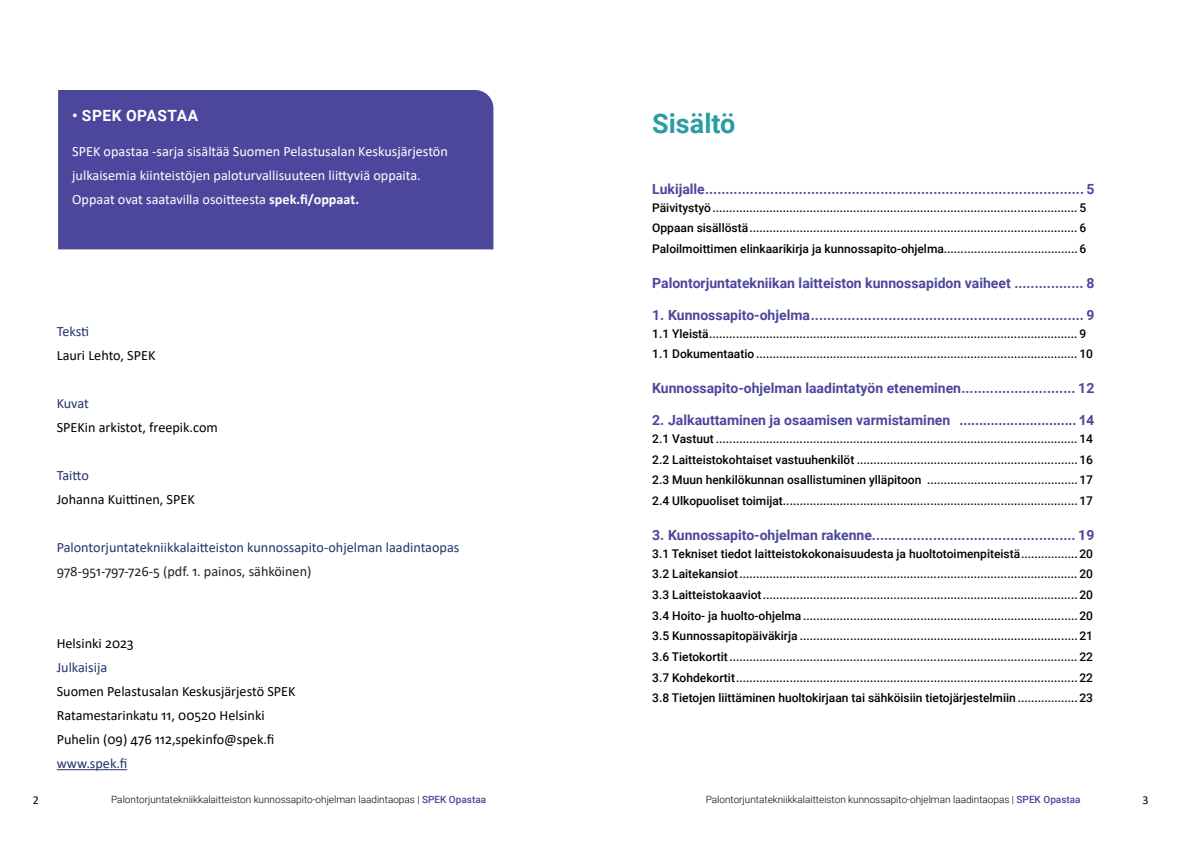
<style>
.page{position:relative;width:1191px;height:842px;background:#fff}
.page>*{position:absolute;margin:0;border:0;box-sizing:border-box;transform-origin:0 0}
.t1{font:700 27px "Roboto";color:#2a9da2}
.t2{font:700 15.5px "Roboto";letter-spacing:.035em;color:#fff}
.t3{font:14.2px/24px "Calibri";color:#000}
.t4{font:14.2px/24px "Calibri";color:#fff}
.t5{font:14.2px "Calibri";color:#22356b}
.t6{font:14.2px "Calibri";color:#202222}
.t7{font:700 14px "Roboto";color:#4c479c}
.t8{font:500 12px/20.7px "Roboto";color:#000;text-align:justify}
.t9{font:12px "Calibri";color:#000}
.t10{font:300 10px "Roboto";color:#000}
.s1{font-weight:700}
.s2{font-family:"Arial"}
.s3{font-weight:500;color:#4c479c}
</style>
<div class="page">
<div style="left:58px;top:90px;width:435px;height:159px;background:#4c479c"></div>
<hr style="left:57px;top:769px;width:70px;height:1px;background:#22356b">
<p class="t2" style="left:72px;top:105px;width:127px">• SPEK OPASTAA</p>
<h1 class="t1" style="left:652px;top:105px;width:85px">Sisältö</h1>
<p class="t4" style="left:72px;top:139px;width:377px">SPEK opastaa -sarja sisältää Suomen Pelastusalan Keskusjärjestön julkaisemia kiinteistöjen paloturvallisuuteen liittyviä oppaita.<br>Oppaat ovat saatavilla osoitteesta <span class="s1">spek.fi/oppaat.</span></p>
<p class="t5" style="left:57px;top:321px;width:34px">Teksti</p>
<p class="t3" style="left:57px;top:343px;width:100px">Lauri Lehto, SPEK</p>
<p class="t5" style="left:57px;top:393px;width:34px">Kuvat</p>
<p class="t3" style="left:57px;top:415px;width:163px">SPEKin arkistot, freepik.com</p>
<p class="t5" style="left:57px;top:465px;width:34px">Taitto</p>
<p class="t3" style="left:57px;top:487px;width:140px">Johanna Kuittinen, SPEK</p>
<p class="t5" style="left:57px;top:537px;width:404px">Palontorjuntatekniikkalaitteiston kunnossapito-ohjelman laadintaopas</p>
<p class="t6" style="left:57px;top:561px;width:256px">978-951-797-726-5 (pdf. 1. painos, sähköinen)</p>
<p class="t3" style="left:57px;top:631px;width:79px">Helsinki 2023</p>
<p class="t5" style="left:57px;top:657px;width:52px">Julkaisija</p>
<p class="t3" style="left:57px;top:679px;width:240px">Suomen Pelastusalan Keskusjärjestö SPEK<br>Ratamestarinkatu 11, 00520 Helsinki<br>Puhelin (09) 476 112,spekinfo@spek.fi</p>
<p class="t5" style="left:57px;top:753px;width:72px">www.spek.fi</p>
<p class="t7" style="left:652px;top:179px;width:444px">Lukijalle............................................................................................. 5</p>
<p class="t8" style="left:652px;top:196px;width:435px">Päivitystyö............................................................................................................. 5<br>Oppaan sisällöstä..................................................................................................6<br>Paloilmoittimen elinkaarikirja ja kunnossapito-ohjelma........................................6</p>
<p class="t7" style="left:652px;top:273px;width:444px">Palontorjuntatekniikan laitteiston kunnossapidon vaiheet ................. 8</p>
<p class="t7" style="left:652px;top:305px;width:444px">1. Kunnossapito-ohjelma................................................................... 9</p>
<p class="t8" style="left:652px;top:322px;width:442px">1.1 Yleistä.............................................................................................................. 9<br>1.1 Dokumentaatio ................................................................................................10</p>
<p class="t7" style="left:652px;top:378px;width:444px">Kunnossapito-ohjelman laadintatyön eteneminen............................ 12</p>
<p class="t7" style="left:652px;top:410px;width:443px">2. Jalkauttaminen ja osaamisen varmistaminen <span class="s2">.............................. 14</span></p>
<p class="t8" style="left:652px;top:428px;width:442px">2.1 Vastuut ............................................................................................................ 14<br>2.2 Laitteistokohtaiset vastuuhenkilöt ..................................................................16<br>2.3 Muun henkilökunnan osallistuminen ylläpitoon .............................................17<br>2.4 Ulkopuoliset toimijat........................................................................................17</p>
<p class="t7" style="left:652px;top:525px;width:443px">3. Kunnossapito-ohjelman rakenne.................................................. 19</p>
<p class="t8" style="left:652px;top:543px;width:442px">3.1 Tekniset tiedot laitteistokokonaisuudesta ja huoltotoimenpiteistä.................20<br>3.2 Laitekansiot..................................................................................................... 20<br>3.3 Laitteistokaaviot..............................................................................................20<br>3.4 Hoito- ja huolto-ohjelma ..................................................................................20<br>3.5 Kunnossapitopäiväkirja ...................................................................................21<br>3.6 Tietokortit........................................................................................................ 22<br>3.7 Kohdekortit...................................................................................................... 22<br>3.8 Tietojen liittäminen huoltokirjaan tai sähköisiin tietojärjestelmiin ..................23</p>
<p class="t9" style="left:33px;top:792px;width:8px">2</p>
<p class="t10" style="left:111px;top:792px;width:376px">Palontorjuntatekniikkalaitteiston kunnossapito-ohjelman laadintaopas | <span class="s3">SPEK Opastaa</span></p>
<p class="t10" style="left:706px;top:792px;width:376px">Palontorjuntatekniikkalaitteiston kunnossapito-ohjelman laadintaopas | <span class="s3">SPEK Opastaa</span></p>
<p class="t9" style="left:1142px;top:792px;width:8px">3</p>
</div>
